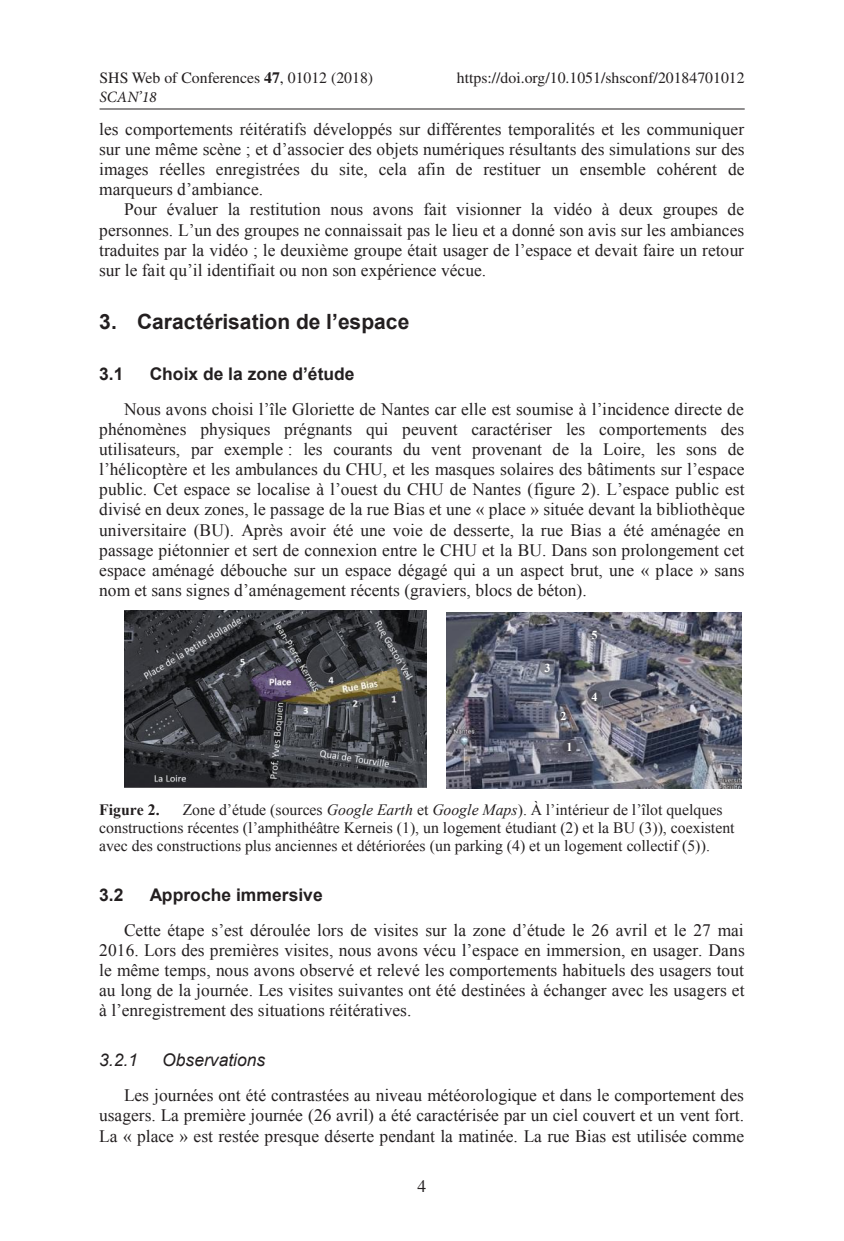
<style>
.page{position:relative;width:844px;height:1241px;background:#fff}
.page>*{position:absolute;margin:0;border:0;box-sizing:border-box;transform-origin:0 0}
.t1{font:700 21px "Arial";color:#231f20}
.t2{font:17.5px/20.1px "Times";color:#231f20}
.t3{font:700 17.5px "Arial";color:#231f20}
.t4{font:italic 17.5px "Arial";color:#231f20}
.t5{font:17.5px "Times";color:#231f20}
.t6{font:15.75px/18px "Times New Roman";color:#231f20}
.t7{font:15.75px "Times";color:#231f20}
.t8{font:700 15.75px "Times New Roman";color:#231f20}
.t9{font:italic 15.75px "Minion Pro";color:#231f20}
.t10{font:700 12.25px "Times New Roman";color:#fff}
.s1{font-weight:700}
.s2{font-family:"Arial";font-weight:700}
.s3{font-style:italic}
.s4{font-family:"Arial";font-style:italic}
</style>
<div class="page">
<img style="left:124px;top:610px;width:302px;height:178px">
<img style="left:446px;top:612px;width:294px;height:176px">
<img style="left:553px;top:739px;width:29px;height:22px">
<img style="left:547px;top:707px;width:29px;height:18px">
<img style="left:531px;top:660px;width:25px;height:15px">
<img style="left:578px;top:627px;width:25px;height:19px">
<img style="left:578px;top:689px;width:31px;height:21px">
<hr style="left:99px;top:109px;width:645px;height:1px;background:#231f20">
<p class="t7" style="left:99px;top:68px;width:275px">SHS Web of Conferences <span class="s1">47</span>, 01012 (2018)</p>
<p class="t7" style="left:456px;top:68px;width:289px">https://doi.org/10.1051/shsconf/20184701012</p>
<p class="t9" style="left:99px;top:86px;width:59px">SCAN’18</p>
<p class="t2" style="left:99px;top:119px;width:646px">les comportements réitératifs développés sur différentes temporalités et les communiquer</p>
<p class="t2" style="left:99px;top:139px;width:646px">sur une même scène ; et d’associer des objets numériques résultants des simulations sur des</p>
<p class="t2" style="left:99px;top:159px;width:646px">images réelles enregistrées du site, cela afin de restituer un ensemble cohérent de</p>
<p class="t2" style="left:99px;top:179px;width:165px">marqueurs d’ambiance.</p>
<p class="t2" style="left:124px;top:199px;width:621px">Pour évaluer la restitution nous avons fait visionner la vidéo à deux groupes de</p>
<p class="t2" style="left:99px;top:219px;width:646px">personnes. L’un des groupes ne connaissait pas le lieu et a donné son avis sur les ambiances</p>
<p class="t2" style="left:99px;top:239px;width:646px">traduites par la vidéo ; le deuxième groupe était usager de l’espace et devait faire un retour</p>
<p class="t2" style="left:99px;top:259px;width:388px">sur le fait qu’il identifiait ou non son expérience vécue.</p>
<p class="t1" style="left:99px;top:308px;width:311px">3. Caractérisation de l’espace</p>
<p class="t3" style="left:99px;top:362px;width:26px">3.1</p>
<p class="t2" style="left:124px;top:356px;width:621px;line-height:34.6px;text-indent:26px"><span class="s2">Choix de la zone d’étude<br></span>Nous avons choisi l’île Gloriette de Nantes car elle est soumise à l’incidence directe de</p>
<p class="t2" style="left:99px;top:418px;width:647px;text-align:justify">phénomènes physiques prégnants qui peuvent caractériser les comportements des utilisateurs, par exemple : les courants du vent provenant de la Loire, les sons de l’hélicoptère et les ambulances du CHU, et les masques solaires des bâtiments sur l’espace public. Cet espace se localise à l’ouest du CHU de Nantes (figure 2). L’espace public est divisé en deux zones, le passage de la rue Bias et une « place » située devant la bibliothèque universitaire (BU). Après avoir été une voie de desserte, la rue Bias a été aménagée en passage piétonnier et sert de connexion entre le CHU et la BU. Dans son prolongement cet espace aménagé débouche sur un espace dégagé qui a un aspect brut, une « place » sans nom et sans signes d’aménagement récents (graviers, blocs de béton).</p>
<p class="t10" style="left:544px;top:659px;width:8px">3</p>
<p class="t10" style="left:560px;top:707px;width:8px">2</p>
<p class="t10" style="left:566px;top:738px;width:8px">1</p>
<p class="t10" style="left:591px;top:626px;width:8px">5</p>
<p class="t10" style="left:591px;top:688px;width:8px">4</p>
<p class="t6" style="left:99px;top:800px;width:636px;text-indent:83px">Zone d’étude (sources <span class="s3">Google Earth</span> et <span class="s3">Google Maps</span>). À l’intérieur de l’îlot quelques constructions récentes (l’amphithéâtre Kerneis (1), un logement étudiant (2) et la BU (3)), coexistent avec des constructions plus anciennes et détériorées (un parking (4) et un logement collectif (5)).</p>
<p class="t3" style="left:99px;top:883px;width:26px">3.2</p>
<p class="t2" style="left:124px;top:877px;width:621px;line-height:34.8px;text-indent:26px"><span class="s2">Approche immersive<br></span>Cette étape s’est déroulée lors de visites sur la zone d’étude le 26 avril et le 27 mai</p>
<p class="t2" style="left:99px;top:939px;width:647px;text-align:justify">2016. Lors des premières visites, nous avons vécu l’espace en immersion, en usager. Dans le même temps, nous avons observé et relevé les comportements habituels des usagers tout au long de la journée. Les visites suivantes ont été destinées à échanger avec les usagers et à l’enregistrement des situations réitératives.</p>
<p class="t4" style="left:99px;top:1048px;width:40px">3.2.1</p>
<p class="t8" style="left:99px;top:799px;width:62px">Figure 2.</p>
<p class="t2" style="left:124px;top:1042px;width:621px;line-height:34.8px;text-indent:38px"><span class="s4">Observations<br></span>Les journées ont été contrastées au niveau météorologique et dans le comportement des</p>
<p class="t2" style="left:99px;top:1104px;width:646px">usagers. La première journée (26 avril) a été caractérisée par un ciel couvert et un vent fort.<br>La « place » est restée presque déserte pendant la matinée. La rue Bias est utilisée comme</p>
<p class="t5" style="left:417px;top:1175px;width:10px">4</p>
</div>
